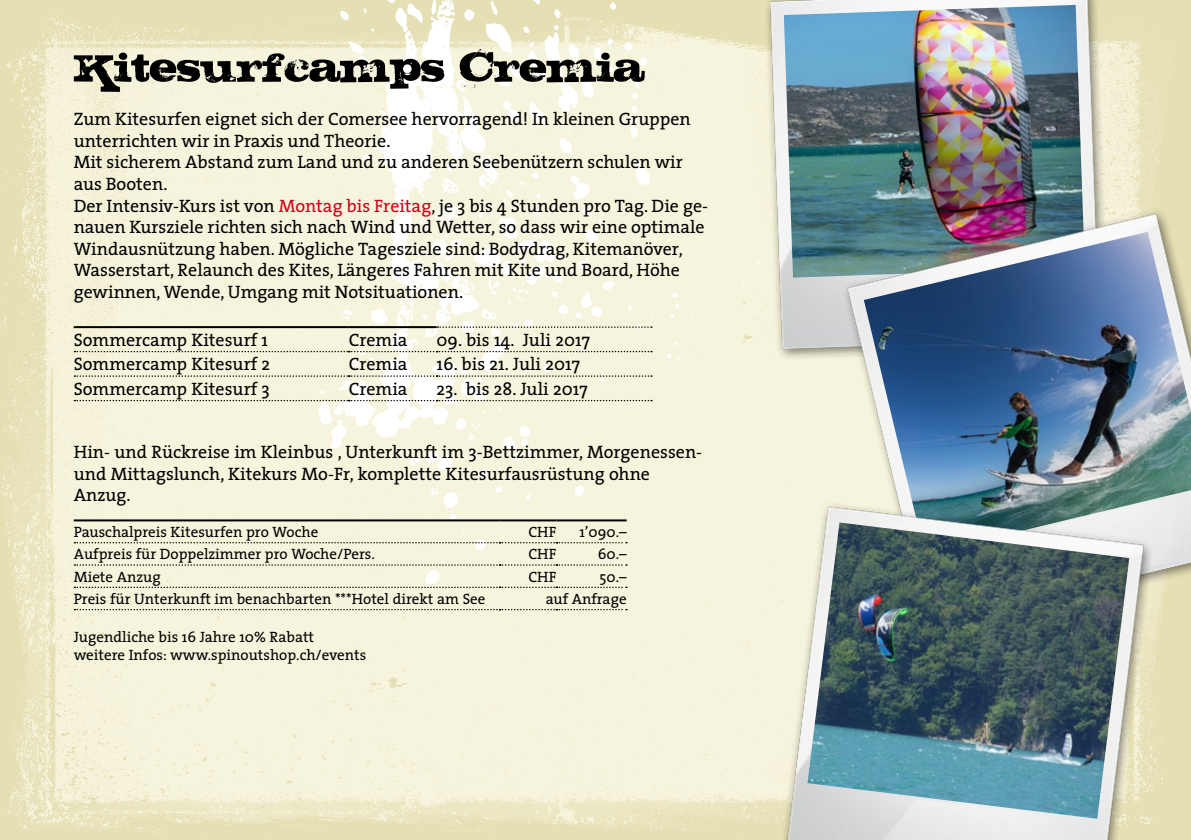
<style>
.page{position:relative;width:1191px;height:840px;background:#fff}
.page>*{position:absolute;margin:0;border:0;box-sizing:border-box;transform-origin:0 0}
.t1{font:50px "Goofy Steak";color:#000}
.t2{font:18px/21.6px "The Serif";color:#000}
.t3{font:15px/18px "The Serif";color:#000}
.s1{color:#d10019}
</style>
<div class="page">
<img style="left:0;top:0;width:1191px;height:839px">
<svg style="left:245px;top:0;width:514px;height:584px;background:#f6f3dd"></svg>
<svg style="left:437px;top:326px;width:215px;height:1px"></svg>
<hr style="left:74px;top:326px;width:275px;height:2px;background:#000">
<hr style="left:349px;top:326px;width:87px;height:2px;background:#000">
<svg style="left:74px;top:351px;width:578px;height:1px"></svg>
<svg style="left:74px;top:375px;width:578px;height:1px"></svg>
<svg style="left:74px;top:399px;width:578px;height:2px"></svg>
<hr style="left:74px;top:519px;width:425px;height:2px;background:#000">
<hr style="left:499px;top:519px;width:57px;height:2px;background:#000">
<hr style="left:556px;top:519px;width:70px;height:2px;background:#000">
<svg style="left:74px;top:541px;width:553px;height:2px"></svg>
<svg style="left:74px;top:564px;width:553px;height:1px"></svg>
<svg style="left:74px;top:586px;width:553px;height:1px"></svg>
<svg style="left:74px;top:608px;width:553px;height:2px"></svg>
<img style="left:748px;top:0;width:375px;height:371px">
<img style="left:784px;top:5px;width:300px;height:272px">
<img style="left:821px;top:187px;width:370px;height:465px">
<img style="left:864px;top:232px;width:327px;height:321px">
<img style="left:765px;top:482px;width:403px;height:357px">
<img style="left:807px;top:522px;width:322px;height:296px">
<h1 class="t1" style="left:74px;top:37px;width:572px">Kitesurfcamps Cremia</h1>
<p class="t2" style="left:74px;top:108px;width:636px">Zum Kitesurfen eignet sich der Comersee hervorragend! In kleinen Gruppen unterrichten wir in Praxis und Theorie.<br>Mit sicherem Abstand zum Land und zu anderen Seebenützern schulen wir aus Booten.<br>Der Intensiv-Kurs ist von <span class="s1">Montag bis Freitag</span>, je 3 bis 4 Stunden pro Tag. Die ge&shy;nauen Kursziele richten sich nach Wind und Wetter, so dass wir eine optimale Windausnützung haben. Mögliche Tagesziele sind: Bodydrag, Kitemanöver, Wasserstart, Relaunch des Kites, Längeres Fahren mit Kite und Board, Höhe gewinnen, Wende, Umgang mit Notsituationen.</p>
<p class="t2" style="left:74px;top:328px;width:196px">Sommercamp Kitesurf 1</p>
<p class="t2" style="left:349px;top:328px;width:60px">Cremia</p>
<p class="t2" style="left:436px;top:328px;width:155px">09. bis 14. Juli 2017</p>
<p class="t2" style="left:74px;top:353px;width:198px">Sommercamp Kitesurf 2</p>
<p class="t2" style="left:349px;top:353px;width:60px">Cremia</p>
<p class="t2" style="left:436px;top:353px;width:145px">16. bis 21. Juli 2017</p>
<p class="t2" style="left:74px;top:377px;width:198px">Sommercamp Kitesurf 3</p>
<p class="t2" style="left:349px;top:377px;width:60px">Cremia</p>
<p class="t2" style="left:436px;top:377px;width:153px">23. bis 28. Juli 2017</p>
<p class="t2" style="left:74px;top:440px;width:630px">Hin- und Rückreise im Kleinbus , Unterkunft im 3-Bettzimmer, Morgenessen&shy;und Mittagslunch, Kitekurs Mo-Fr, komplette Kitesurfausrüstung ohne<br>Anzug.</p>
<p class="t3" style="left:74px;top:522px;width:246px">Pauschalpreis Kitesurfen pro Woche</p>
<p class="t3" style="left:528px;top:522px;width:30px">CHF</p>
<p class="t3" style="left:579px;top:522px;width:49px">1’090.–</p>
<p class="t3" style="left:74px;top:544px;width:303px">Aufpreis für Doppelzimmer pro Woche/Pers.</p>
<p class="t3" style="left:528px;top:544px;width:30px">CHF</p>
<p class="t3" style="left:598px;top:544px;width:30px">60.–</p>
<p class="t3" style="left:74px;top:566px;width:89px">Miete Anzug</p>
<p class="t3" style="left:528px;top:566px;width:30px">CHF</p>
<p class="t3" style="left:599px;top:566px;width:29px">50.–</p>
<p class="t3" style="left:74px;top:589px;width:413px">Preis für Unterkunft im benachbarten ***Hotel direkt am See</p>
<p class="t3" style="left:546px;top:589px;width:82px">auf Anfrage</p>
<p class="t3" style="left:74px;top:627px;width:294px">Jugendliche bis 16 Jahre 10% Rabatt weitere Infos: www.spinoutshop.ch/events</p>
</div>
